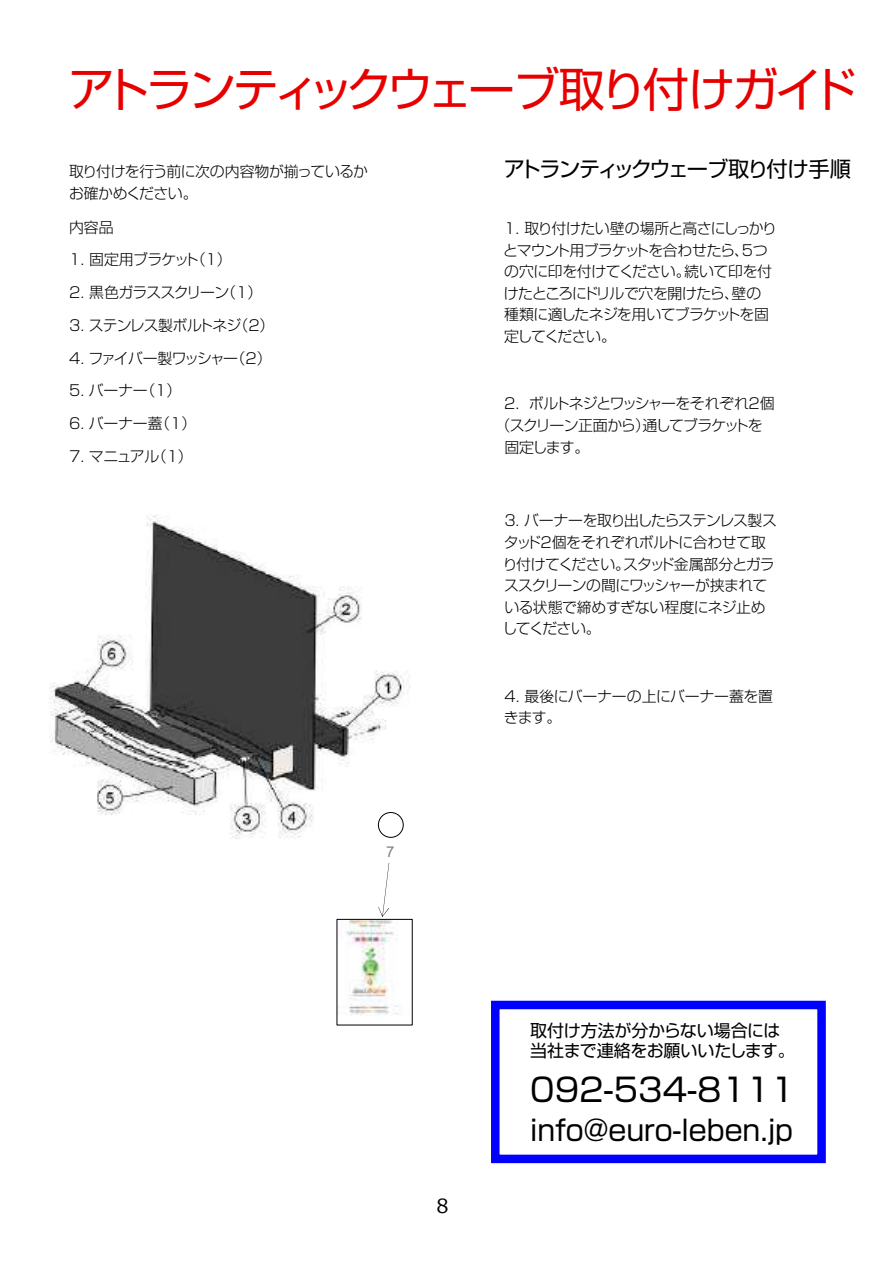
<style>
.page{position:relative;width:893px;height:1263px;background:#fff}
.page>*{position:absolute;margin:0;border:0;box-sizing:border-box;transform-origin:0 0}
.t1{font:46.5px "Shin Go Pro";letter-spacing:-.095em;color:#e60000}
.t2{font:32.25px "Shin Go Pro";color:#000}
.t3{font:28.35px "Shin Go Pro";color:#000}
.t4{font:21.3px "Shin Go Pro";letter-spacing:-.09em;color:#000}
.t5{font:19.5px "Meiryo";color:#000}
.t6{font:16.95px/20.4px "Shin Go Pro";letter-spacing:-.015em;color:#000}
.t7{font:15px "Arial";color:#808080}
.t8{font:300 14.85px/21.6px "Shin Go Pro";letter-spacing:-.04em;color:#000}
.t9{font:300 14.85px "Shin Go Pro";letter-spacing:-.085em;color:#000}
.t10{font:300 14.85px "Shin Go Pro";letter-spacing:-.065em;color:#000}
.t11{font:300 14.85px "Shin Go Pro";letter-spacing:-.115em;color:#000}
</style>
<div class="page">
<img style="left:49px;top:515px;width:361px;height:324px">
<img style="left:346px;top:921px;width:52px;height:95px">
<svg style="left:378px;top:863px;width:11px;height:54px"></svg>
<div style="left:378px;top:812px;width:25px;height:26px;border:1px solid #000;border-radius:50%"></div>
<div style="left:491px;top:1001px;width:334px;height:162px;border:9px solid #00f"></div>
<h1 class="t1" style="left:68px;top:52px;width:790px">アトランティックウェーブ取り付けガイド</h1>
<p class="t8" style="left:69px;top:159px;width:300px">取り付けを行う前に次の内容物が揃っているかお確かめください。</p>
<p class="t8" style="left:69px;top:214px;width:46px">内容品</p>
<p class="t8" style="left:69px;top:247px;width:164px">1. 固定用ブラケット（1）</p>
<p class="t8" style="left:69px;top:280px;width:195px">2. 黒色ガラススクリーン（1）</p>
<p class="t10" style="left:69px;top:313px;width:207px">3. ステンレス製ボルトネジ（2）</p>
<p class="t11" style="left:69px;top:346px;width:204px">4. ファイバー製ワッシャー（2）</p>
<p class="t8" style="left:69px;top:378px;width:114px">5. バーナー（1）</p>
<p class="t8" style="left:69px;top:411px;width:129px">6. バーナー蓋（1）</p>
<p class="t8" style="left:69px;top:444px;width:125px">7. マニュアル（1）</p>
<p class="t7" style="left:386px;top:841px;width:10px">7</p>
<h3 class="t4" style="left:504px;top:151px;width:348px">アトランティックウェーブ取り付け手順</h3>
<p class="t8" style="left:503px;top:216px;width:275px">1. 取り付けたい壁の場所と高さにしっかりとマウント用ブラケットを合わせたら、5つの穴に印を付けてください。続いて印を付けたところにドリルで穴を開けたら、壁の種類に適したネジを用いてブラケットを固定してください。</p>
<p class="t8" style="left:504px;top:391px;width:272px">2. ボルトネジとワッシャーをそれぞれ2個</p>
<p class="t9" style="left:495px;top:413px;width:269px">（スクリーン正面から）通してブラケットを</p>
<p class="t8" style="left:504px;top:434px;width:86px">固定します。</p>
<p class="t8" style="left:502px;top:508px;width:276px">3. バーナーを取り出したらステンレス製スタッド2個をそれぞれボルトに合わせて取り付けてください。スタッド金属部分とガラススクリーンの間にワッシャーが挟まれている状態で締めすぎない程度にネジ止めしてください。</p>
<p class="t8" style="left:504px;top:684px;width:270px">4. 最後にバーナーの上にバーナー蓋を置きます。</p>
<h3 class="t5" style="left:432px;top:1192px;width:21px">８</h3>
<p class="t6" style="left:530px;top:1018px;width:266px">取付け方法が分からない場合には当社まで連絡をお願いいたします。</p>
<h2 class="t2" style="left:530px;top:1063px;width:266px">092-534-8111</h2>
<h3 class="t3" style="left:530px;top:1107px;width:264px">info@euro-leben.jp</h3>
</div>
